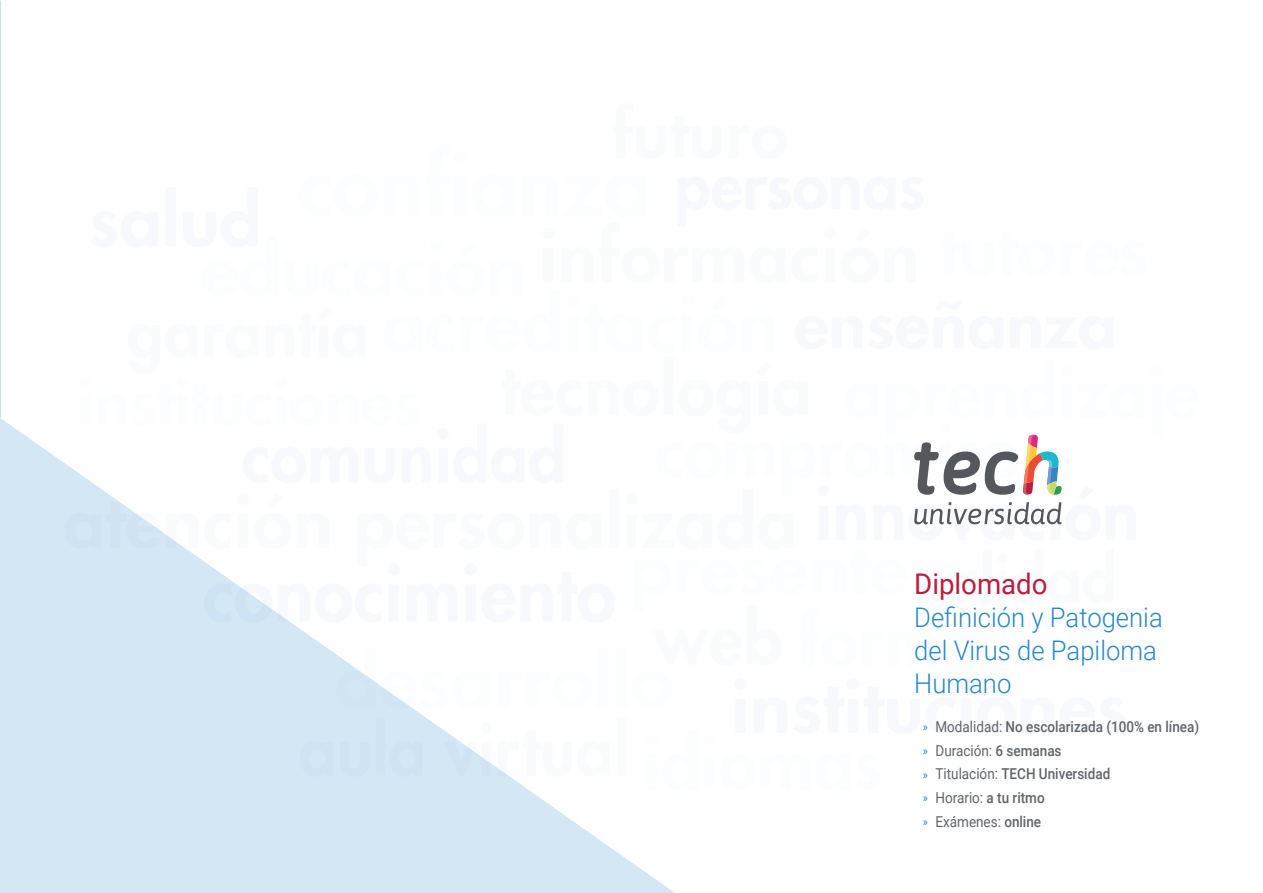
<style>
.page{position:relative;width:1263px;height:893px;background:#fff}
.page>*{position:absolute;margin:0;border:0;box-sizing:border-box;transform-origin:0 0}
.t1{font:28.5px "Roboto";color:#ba1e3c}
.t2{font:300 27px/33px "Roboto";color:#2488c9;scale:.95 1}
.t3{font:500 15px/23.7px "Roboto";color:#61646a;scale:.9 1}
.s1{font-weight:400;font-size:12px;color:#2488c9}
.s2{font-weight:400}
</style>
<div class="page">
<svg style="left:0;top:418px;width:675px;height:475px;background:#d8e9f5"></svg>
<svg style="left:64px;top:418px;width:998px;height:372px"></svg>
<h1 class="t1" style="left:914px;top:564px;width:135px">Diplomado</h1>
<h2 class="t2" style="left:914px;top:600px;width:263px">Definición y Patogenia del Virus de Papiloma<br>Humano</h2>
<p class="t3" style="left:923px;top:714px;width:309px"><span class="s1">»</span> <span class="s2">Modalidad:</span> No escolarizada (100% en línea) <span class="s1">»</span> <span class="s2">Duración:</span> 6 semanas<br><span class="s1">»</span> <span class="s2">Titulación:</span> TECH Universidad<br><span class="s1">»</span> <span class="s2">Horario:</span> a tu ritmo<br><span class="s1">»</span> <span class="s2">Exámenes:</span> online</p>
</div>
